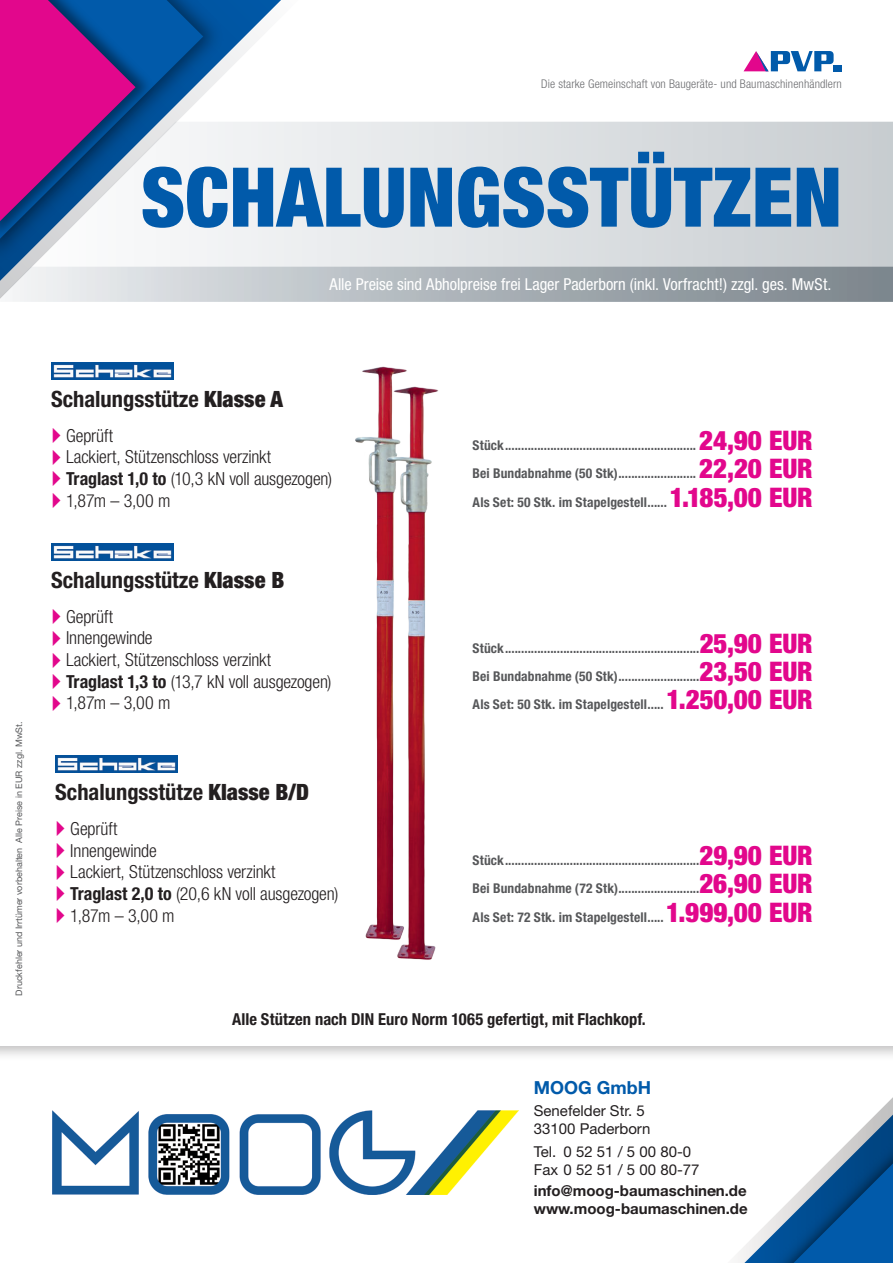
<style>
.page{position:relative;width:893px;height:1263px;background:#fff}
.page>*{position:absolute;margin:0;border:0;box-sizing:border-box;transform-origin:0 0}
.t1{font:900 condensed 82.5px "Helvetica Neue LT Pro";color:#015aaa}
.t2{font:700 condensed 22.5px "Helvetica Neue LT Pro";color:#231f20}
.t3{font:300 condensed 18px/21.6px "Helvetica Neue LT Pro";letter-spacing:-.01em;color:#231f20}
.t4{font:700 18px "Helvetica Neue LT Pro";color:#015aaa}
.t5{font:condensed 16.5px "Helvetica Neue LT Pro";letter-spacing:-.005em;color:#fff}
.t6{font:700 condensed 16.5px "Helvetica Neue LT Pro";color:#231f20}
.t7{font:15px/18px "Helvetica Neue LT Pro";color:#231f20}
.t8{font:700 15px/18px "Helvetica Neue LT Pro";color:#231f20}
.t9{font:700 condensed 13.5px/28.2px "Helvetica Neue LT Pro";letter-spacing:.01em;color:#57585a;text-align:justify}
.t10{font:300 condensed 12px "Helvetica Neue LT Pro";letter-spacing:.01em;color:#6c6d70}
.t11{font:9px "Helvetica Neue LT Pro";color:#57585a}
.s1{font-weight:900}
.s2{font-weight:700}
.s3{font-weight:900;font-size:27px;color:#e2078c}
</style>
<div class="page">
<svg style="left:311px;top:122px;width:582px;height:145px;background:#d9dde0"></svg>
<svg style="left:311px;top:267px;width:582px;height:35px;background:#9ca4aa"></svg>
<div style="left:834px;top:65px;width:8px;height:6px;background:#015aaa"></div>
<svg style="left:744px;top:51px;width:90px;height:20px"></svg>
<div style="left:0;top:1044px;width:893px;height:219px;background:#231f20;opacity:.3"></div>
<img style="left:52px;top:1110px;width:466px;height:84px">
<svg style="left:0;top:0;width:311px;height:302px"></svg>
<img style="left:0;top:0;width:232px;height:273px">
<svg style="left:160px;top:0;width:43px;height:239px;fill:#f3f4f5"></svg>
<img style="left:0;top:0;width:160px;height:248px">
<svg style="left:0;top:0;width:136px;height:221px;background:#973395"></svg>
<svg style="left:714px;top:1084px;width:179px;height:179px"></svg>
<img style="left:51px;top:362px;width:123px;height:18px">
<img style="left:55px;top:756px;width:123px;height:17px">
<img style="left:51px;top:544px;width:123px;height:17px">
<img style="left:362px;top:366px;width:77px;height:594px">
<p class="t10" style="left:541px;top:77px;width:302px">Die starke Gemeinschaft von Baugeräte- und Baumaschinenhändlern</p>
<h1 class="t1" style="left:141px;top:148px;width:703px">SCHALUNGSSTÜTZEN</h1>
<p class="t5" style="left:330px;top:275px;width:503px">Alle Preise sind Abholpreise frei Lager Paderborn (inkl. Vorfracht!) zzgl. ges. MwSt.</p>
<p class="t11" style="left:14px;top:996px;width:276px;rotate:-90deg">Druckfehler und Irrtümer vorbehalten Alle Preise in EUR zzgl. MwSt.</p>
<h2 class="t2" style="left:51px;top:385px;width:234px">Schalungsstütze <span class="s1">Klasse A</span></h2>
<h3 class="t3" style="left:66px;top:424px;width:268px">Geprüft<br>Lackiert, Stützenschloss verzinkt<br><span class="s2">Traglast 1,0 to</span> (10,3 kN voll ausgezogen)<br>1,87m – 3,00 m</h3>
<h2 class="t2" style="left:51px;top:566px;width:235px">Schalungsstütze <span class="s1">Klasse B</span></h2>
<h3 class="t3" style="left:66px;top:606px;width:267px">Geprüft<br>Innengewinde<br>Lackiert, Stützenschloss verzinkt<br><span class="s2">Traglast 1,3 to</span> (13,7 kN voll ausgezogen)<br>1,87m – 3,00 m</h3>
<h2 class="t2" style="left:55px;top:778px;width:255px">Schalungsstütze <span class="s1">Klasse B/D</span></h2>
<h3 class="t3" style="left:70px;top:818px;width:270px">Geprüft<br>Innengewinde<br>Lackiert, Stützenschloss verzinkt<br><span class="s2">Traglast 2,0 to</span> (20,6 kN voll ausgezogen)<br>1,87m – 3,00 m</h3>
<p class="t9" style="left:473px;top:431px;width:342px">Stück........................................................... <span class="s3">24,90 EUR </span>Bei Bundabnahme (50 Stk)........................ <span class="s3">22,20 EUR </span>Als Set: 50 Stk. im Stapelgestell...... <span class="s3">1.185,00 EUR</span></p>
<p class="t9" style="left:473px;top:634px;width:342px">Stück............................................................<span class="s3">25,90 EUR </span>Bei Bundabnahme (50 Stk).........................<span class="s3">23,50 EUR </span>Als Set: 50 Stk. im Stapelgestell..... <span class="s3">1.250,00 EUR</span></p>
<p class="t9" style="left:473px;top:846px;width:342px">Stück............................................................<span class="s3">29,90 EUR </span>Bei Bundabnahme (72 Stk).........................<span class="s3">26,90 EUR </span>Als Set: 72 Stk. im Stapelgestell..... <span class="s3">1.999,00 EUR</span></p>
<p class="t6" style="left:232px;top:1009px;width:415px">Alle Stützen nach DIN Euro Norm 1065 gefertigt, mit Flachkopf.</p>
<h3 class="t4" style="left:534px;top:1076px;width:119px">MOOG GmbH</h3>
<p class="t7" style="left:534px;top:1101px;width:118px">Senefelder Str. 5<br>33100 Paderborn</p>
<p class="t7" style="left:534px;top:1142px;width:167px">Tel. 0 52 51 / 5 00 80-0<br>Fax 0 52 51 / 5 00 80-77</p>
<p class="t8" style="left:534px;top:1181px;width:215px">info@moog-baumaschinen.de www.moog-baumaschinen.de</p>
</div>
